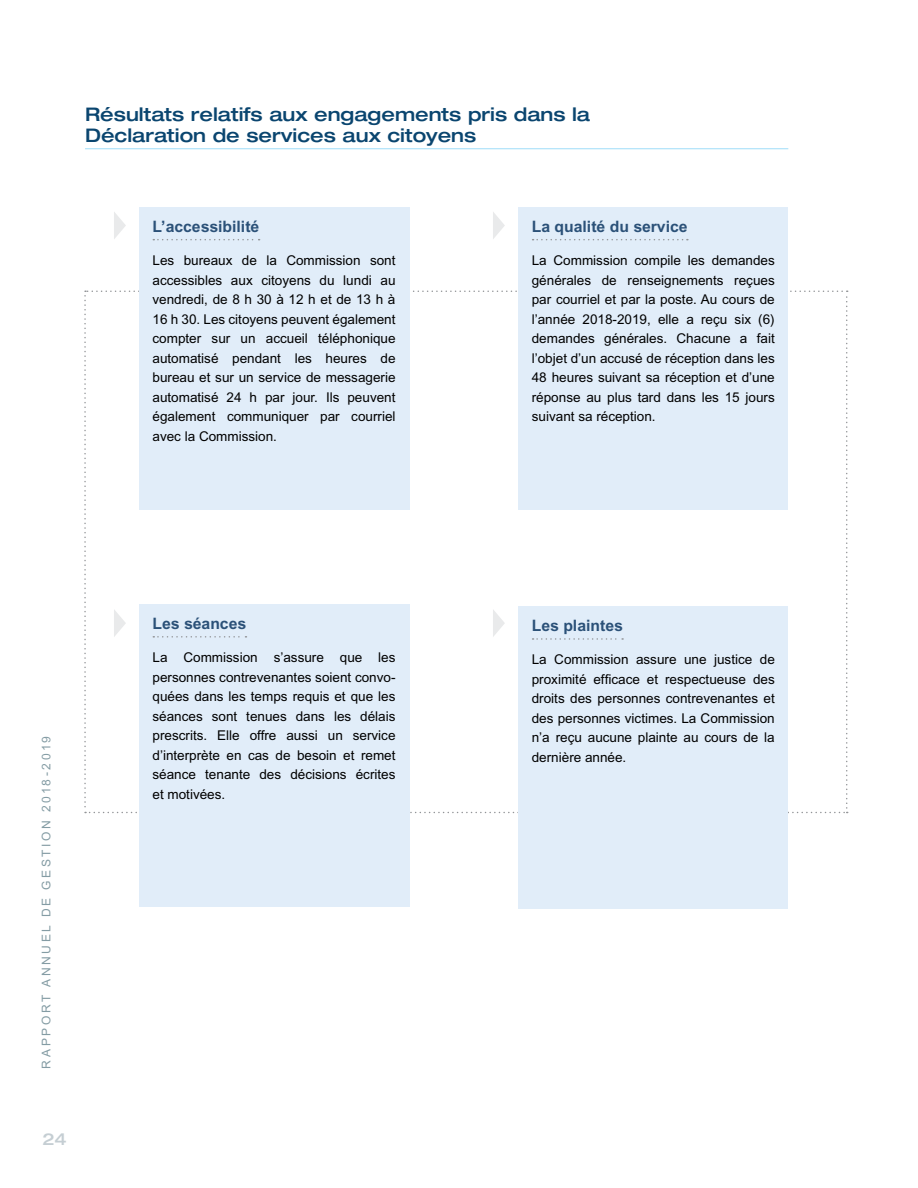
<style>
.page{position:relative;width:918px;height:1188px;background:#fff}
.page>*{position:absolute;margin:0;border:0;box-sizing:border-box;transform-origin:0 0}
.t1{font:500 expanded 18.75px/21px "Helvetica Neue LT Std";color:#0a456f}
.t2{font:500 expanded 16.5px "Helvetica Neue LT Std";color:#c5ced3}
.t3{font:700 15.75px "Arial MT Std";color:#2b5178}
.t4{font:13.5px/19.5px "Arial MT Std";color:#000;text-align:justify}
.t5{font:12px "Arial MT Std";letter-spacing:.21em;color:#849ca4}
</style>
<div class="page">
<hr style="left:85px;top:148px;width:703px;height:1px;background:#9fddf9">
<div style="left:139px;top:207px;width:270px;height:303px;background:#e1edf9"></div>
<svg style="left:153px;top:239px;width:107px;height:1px"></svg>
<div style="left:518px;top:207px;width:270px;height:303px;background:#e1edf9"></div>
<svg style="left:533px;top:239px;width:155px;height:1px"></svg>
<div style="left:139px;top:604px;width:270px;height:303px;background:#e1edf9"></div>
<div style="left:518px;top:607px;width:270px;height:302px;background:#e1edf9"></div>
<svg style="left:114px;top:212px;width:12px;height:27px"></svg>
<svg style="left:493px;top:212px;width:12px;height:27px"></svg>
<svg style="left:84px;top:291px;width:764px;height:522px"></svg>
<h3 class="t1" style="left:85px;top:104px;width:507px">Résultats relatifs aux engagements pris dans la<br>Déclaration de services aux citoyens</h3>
<h4 class="t3" style="left:153px;top:217px;width:108px">L’accessibilité</h4>
<p class="t4" style="left:153px;top:251px;width:245px">Les bureaux de la Commission sont accessibles aux citoyens du lundi au vendredi, de 8 h 30 à 12 h et de 13 h à 16 h 30. Les citoyens peuvent également compter sur un accueil téléphonique automatisé pendant les heures de bureau et sur un service de messagerie automatisé 24 h par jour. Ils peuvent également communiquer par courriel avec la Commission.</p>
<h4 class="t3" style="left:532px;top:217px;width:157px">La qualité du service</h4>
<p class="t4" style="left:532px;top:251px;width:245px">La Commission compile les demandes générales de renseignements reçues par courriel et par la poste. Au cours de l’année 2018-2019, elle a reçu six (6) demandes générales. Chacune a fait l’objet d’un accusé de réception dans les 48 heures suivant sa réception et d’une réponse au plus tard dans les 15 jours suivant sa réception.</p>
<p class="t5" style="left:39px;top:1069px;width:334px;rotate:-90deg">RAPPORT ANNUEL DE GESTION 2018-2019</p>
<p class="t2" style="left:43px;top:1129px;width:25px">24</p>
<h4 class="t3" style="left:153px;top:615px;width:95px">Les séances</h4>
<p class="t4" style="left:153px;top:648px;width:245px">La Commission s’assure que les personnes contrevenantes soient convo&shy;quées dans les temps requis et que les séances sont tenues dans les délais prescrits. Elle offre aussi un service d’interprète en cas de besoin et remet séance tenante des décisions écrites et motivées.</p>
<h4 class="t3" style="left:532px;top:617px;width:93px">Les plaintes</h4>
<p class="t4" style="left:532px;top:650px;width:245px">La Commission assure une justice de proximité efficace et respectueuse des droits des personnes contrevenantes et des personnes victimes. La Commission n’a reçu aucune plainte au cours de la dernière année.</p>
</div>
